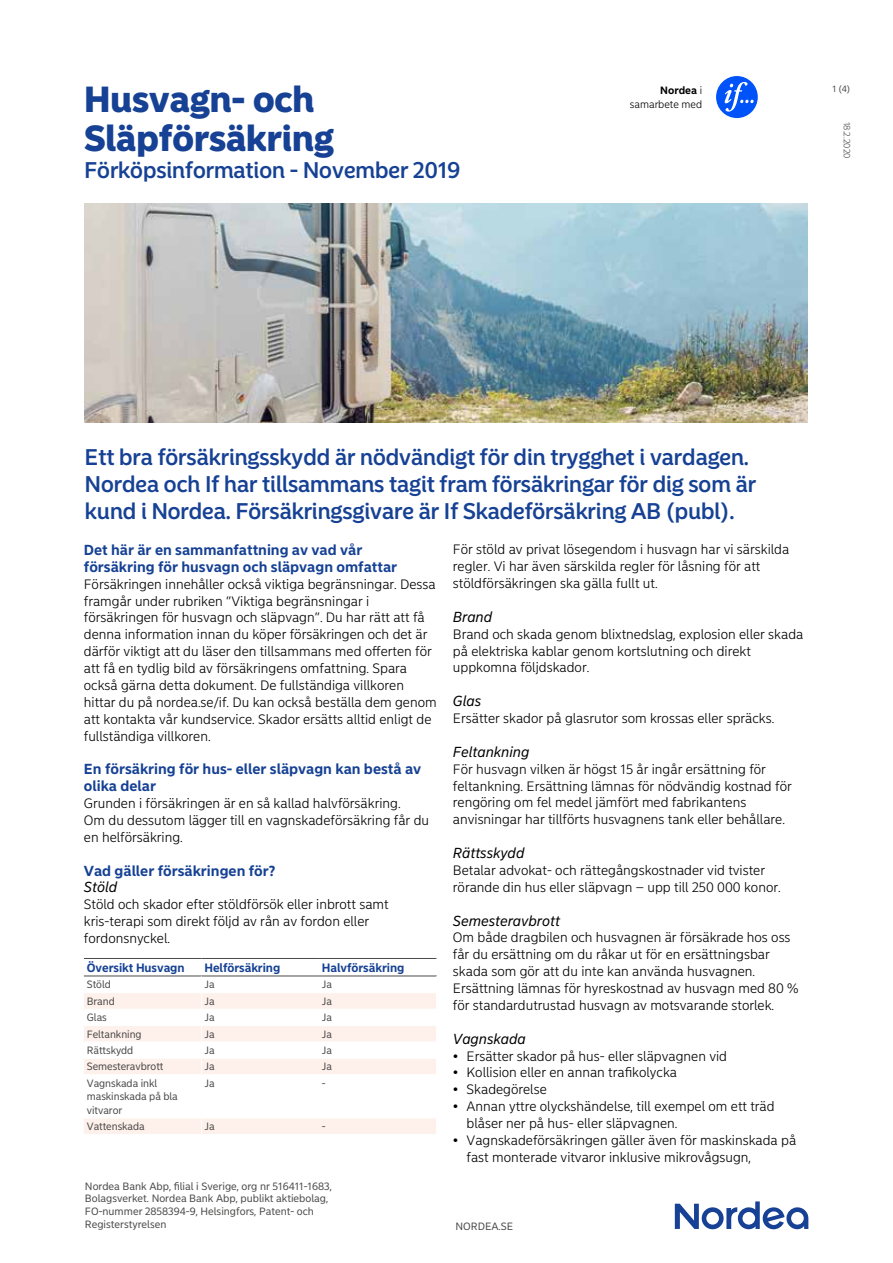
<style>
.page{position:relative;width:893px;height:1263px;background:#fff}
.page>*{position:absolute;margin:0;border:0;box-sizing:border-box;transform-origin:0 0}
.t1{font:900 36px/39.6px "Nordea Sans Large";color:#164194}
.t2{font:500 22.5px/27px "Nordea Sans Large";color:#164194}
.t3{font:700 14.4px/17px "Nordea Sans Small";color:#164194}
.t4{font:italic 14.4px "Nordea Sans Small";color:#000}
.t5{font:300 13.5px/16.8px "Nordea Sans Small";color:#000}
.t6{font:700 12px "Nordea Sans Small";letter-spacing:-.005em;color:#164194}
.t7{font:10.5px/12.6px "Nordea Sans Small";color:#4a4a49}
.t8{font:300 10.5px "Nordea Sans Small";color:#000}
.t9{font:700 10.5px "Nordea Sans Small";color:#000}
.t10{font:300 9px "Nordea Sans Small";color:#4a4a49}
.t11{font:9px "Nordea Sans Small";color:#4a4a49}
.s1{font-weight:300}
</style>
<div class="page">
<svg style="left:84px;top:993px;width:352px;height:141px"></svg>
<hr style="left:84px;top:958px;width:117px;height:1px;background:#4a4a49">
<hr style="left:201px;top:958px;width:118px;height:1px;background:#4a4a49">
<hr style="left:319px;top:958px;width:117px;height:1px;background:#4a4a49">
<hr style="left:84px;top:975px;width:117px;height:1px;background:#4a4a49">
<hr style="left:201px;top:975px;width:118px;height:1px;background:#4a4a49">
<hr style="left:319px;top:975px;width:118px;height:1px;background:#4a4a49">
<hr style="left:84px;top:1009px;width:117px;height:1px;background:#fff">
<hr style="left:201px;top:1009px;width:118px;height:1px;background:#fff">
<hr style="left:319px;top:1009px;width:118px;height:1px;background:#fff">
<hr style="left:84px;top:1025px;width:117px;height:1px;background:#fff">
<hr style="left:201px;top:1025px;width:118px;height:1px;background:#fff">
<hr style="left:319px;top:1025px;width:118px;height:1px;background:#fff">
<hr style="left:84px;top:1041px;width:117px;height:1px;background:#fff">
<hr style="left:201px;top:1041px;width:118px;height:1px;background:#fff">
<hr style="left:319px;top:1041px;width:118px;height:1px;background:#fff">
<hr style="left:84px;top:1058px;width:117px;height:1px;background:#fff">
<hr style="left:201px;top:1058px;width:118px;height:1px;background:#fff">
<svg style="left:201px;top:976px;width:1px;height:98px"></svg>
<hr style="left:319px;top:1058px;width:118px;height:1px;background:#fff">
<hr style="left:84px;top:1074px;width:117px;height:1px;background:#fff">
<hr style="left:201px;top:1074px;width:118px;height:1px;background:#fff">
<hr style="left:201px;top:1075px;width:1px;height:43px;background:#fff">
<hr style="left:319px;top:1074px;width:118px;height:1px;background:#fff">
<hr style="left:84px;top:1118px;width:117px;height:1px;background:#fff">
<hr style="left:201px;top:1118px;width:118px;height:1px;background:#fff">
<svg style="left:201px;top:1119px;width:1px;height:15px"></svg>
<hr style="left:319px;top:1118px;width:118px;height:1px;background:#fff">
<img style="left:85px;top:204px;width:723px;height:218px">
<div style="left:716px;top:76px;width:42px;height:42px;background:#0052f9;border-radius:50%"></div>
<svg style="left:725px;top:82px;width:29px;height:30px"></svg>
<svg style="left:675px;top:1201px;width:133px;height:28px"></svg>
<h1 class="t1" style="left:85px;top:80px;width:251px">Husvagn- och<br>Släpförsäkring</h1>
<h2 class="t2" style="left:85px;top:157px;width:377px">Förköpsinformation - November 2019</h2>
<p class="t9" style="left:660px;top:84px;width:43px">Nordea <span class="s1">i</span></p>
<p class="t11" style="left:832px;top:83px;width:19px">1 (4)</p>
<p class="t8" style="left:630px;top:98px;width:74px">samarbete med</p>
<p class="t10" style="left:852px;top:122px;width:38px;rotate:90deg">18.2.2020</p>
<h2 class="t2" style="left:85px;top:444px;width:673px">Ett bra försäkringsskydd är nödvändigt för din trygghet i vardagen.<br>Nordea och If har tillsammans tagit fram försäkringar för dig som är kund i Nordea. Försäkringsgivare är If Skadeförsäkring AB (publ).</h2>
<p class="t3" style="left:84px;top:541px;width:315px">Det här är en sammanfattning av vad vår försäkring för husvagn och släpvagn omfattar</p>
<p class="t5" style="left:84px;top:576px;width:354px">Försäkringen innehåller också viktiga begränsningar. Dessa framgår under rubriken ”Viktiga begränsningar i försäkringen för husvagn och släpvagn”. Du har rätt att få denna information innan du köper försäkringen och det är därför viktigt att du läser den tillsammans med offerten för att få en tydlig bild av försäkringens omfattning. Spara också gärna detta dokument. De fullständiga villkoren hittar du på nordea.se/if. Du kan också beställa dem genom att kontakta vår kundservice. Skador ersätts alltid enligt de fullständiga villkoren.</p>
<p class="t3" style="left:84px;top:761px;width:339px">En försäkring för hus- eller släpvagn kan bestå av olika delar</p>
<p class="t5" style="left:84px;top:795px;width:347px">Grunden i försäkringen är en så kallad halvförsäkring.<br>Om du dessutom lägger till en vagnskadeförsäkring får du en helförsäkring.</p>
<p class="t3" style="left:84px;top:862px;width:193px">Vad gäller försäkringen för?</p>
<p class="t4" style="left:84px;top:879px;width:35px">Stöld</p>
<p class="t5" style="left:84px;top:896px;width:306px">Stöld och skador efter stöldförsök eller inbrott samt kris-terapi som direkt följd av rån av fordon eller fordonsnyckel.</p>
<p class="t6" style="left:87px;top:960px;width:99px">Översikt Husvagn</p>
<p class="t6" style="left:204px;top:960px;width:77px">Helförsäkring</p>
<p class="t6" style="left:322px;top:960px;width:84px">Halvförsäkring</p>
<p class="t7" style="left:87px;top:978px;width:25px">Stöld</p>
<p class="t7" style="left:204px;top:978px;width:12px">Ja</p>
<p class="t7" style="left:322px;top:978px;width:12px">Ja</p>
<p class="t7" style="left:87px;top:995px;width:29px">Brand</p>
<p class="t7" style="left:204px;top:995px;width:12px">Ja</p>
<p class="t7" style="left:322px;top:995px;width:12px">Ja</p>
<p class="t7" style="left:87px;top:1011px;width:21px">Glas</p>
<p class="t7" style="left:204px;top:1011px;width:12px">Ja</p>
<p class="t7" style="left:322px;top:1011px;width:12px">Ja</p>
<p class="t7" style="left:87px;top:1028px;width:56px">Feltankning</p>
<p class="t7" style="left:204px;top:1028px;width:12px">Ja</p>
<p class="t7" style="left:322px;top:1028px;width:12px">Ja</p>
<p class="t7" style="left:87px;top:1044px;width:48px">Rättskydd</p>
<p class="t7" style="left:204px;top:1044px;width:12px">Ja</p>
<p class="t7" style="left:322px;top:1044px;width:12px">Ja</p>
<p class="t7" style="left:87px;top:1060px;width:78px">Semesteravbrott</p>
<p class="t7" style="left:204px;top:1060px;width:12px">Ja</p>
<p class="t7" style="left:322px;top:1060px;width:12px">Ja</p>
<p class="t7" style="left:87px;top:1076px;width:92px;line-height:13.5px">Vagnskada inkl maskinskada på bla vitvaror</p>
<p class="t7" style="left:204px;top:1077px;width:12px">Ja</p>
<p class="t7" style="left:322px;top:1077px;width:5px">-</p>
<p class="t7" style="left:87px;top:1120px;width:59px">Vattenskada</p>
<p class="t7" style="left:204px;top:1120px;width:12px">Ja</p>
<p class="t7" style="left:322px;top:1120px;width:5px">-</p>
<p class="t7" style="left:85px;top:1180px;width:249px">Nordea Bank Abp, filial i Sverige, org nr 516411-1683, Bolagsverket. Nordea Bank Abp, publikt aktiebolag, FO-nummer 2858394-9, Helsingfors, Patent- och Registerstyrelsen</p>
<p class="t5" style="left:453px;top:541px;width:338px">För stöld av privat lösegendom i husvagn har vi särskilda regler. Vi har även särskilda regler för låsning för att stöldförsäkringen ska gälla fullt ut.</p>
<p class="t4" style="left:453px;top:608px;width:41px">Brand</p>
<p class="t5" style="left:453px;top:626px;width:352px">Brand och skada genom blixtnedslag, explosion eller skada på elektriska kablar genom kortslutning och direkt uppkomna följdskador.</p>
<p class="t4" style="left:453px;top:692px;width:30px">Glas</p>
<p class="t5" style="left:453px;top:710px;width:323px">Ersätter skador på glasrutor som krossas eller spräcks.</p>
<p class="t4" style="left:453px;top:743px;width:78px">Feltankning</p>
<p class="t5" style="left:453px;top:761px;width:340px">För husvagn vilken är högst 15 år ingår ersättning för feltankning. Ersättning lämnas för nödvändig kostnad för rengöring om fel medel jämfört med fabrikantens anvisningar har tillförts husvagnens tank eller behållare.</p>
<p class="t4" style="left:453px;top:844px;width:73px">Rättsskydd</p>
<p class="t5" style="left:453px;top:862px;width:329px">Betalar advokat- och rättegångskostnader vid tvister rörande din hus eller släpvagn – upp till 250 000 konor.</p>
<p class="t4" style="left:453px;top:912px;width:109px">Semesteravbrott</p>
<p class="t5" style="left:453px;top:929px;width:347px">Om både dragbilen och husvagnen är försäkrade hos oss får du ersättning om du råkar ut för en ersättningsbar skada som gör att du inte kan använda husvagnen.<br>Ersättning lämnas för hyreskostnad av husvagn med 80 % för standardutrustad husvagn av motsvarande storlek.</p>
<p class="t4" style="left:453px;top:1030px;width:74px">Vagnskada</p>
<p class="t5" style="left:453px;top:1047px;width:276px">• Ersätter skador på hus- eller släpvagnen vid</p>
<p class="t5" style="left:453px;top:1064px;width:226px">• Kollision eller en annan trafikolycka</p>
<p class="t5" style="left:453px;top:1081px;width:95px">• Skadegörelse</p>
<p class="t5" style="left:467px;top:1098px;width:310px;text-indent:-14px">• Annan yttre olyckshändelse, till exempel om ett träd blåser ner på hus- eller släpvagnen.</p>
<p class="t5" style="left:467px;top:1132px;width:331px;text-indent:-14px">• Vagnskadeförsäkringen gäller även för maskinskada på fast monterade vitvaror inklusive mikrovågsugn,</p>
<p class="t7" style="left:455px;top:1220px;width:59px">NORDEA.SE</p>
</div>
